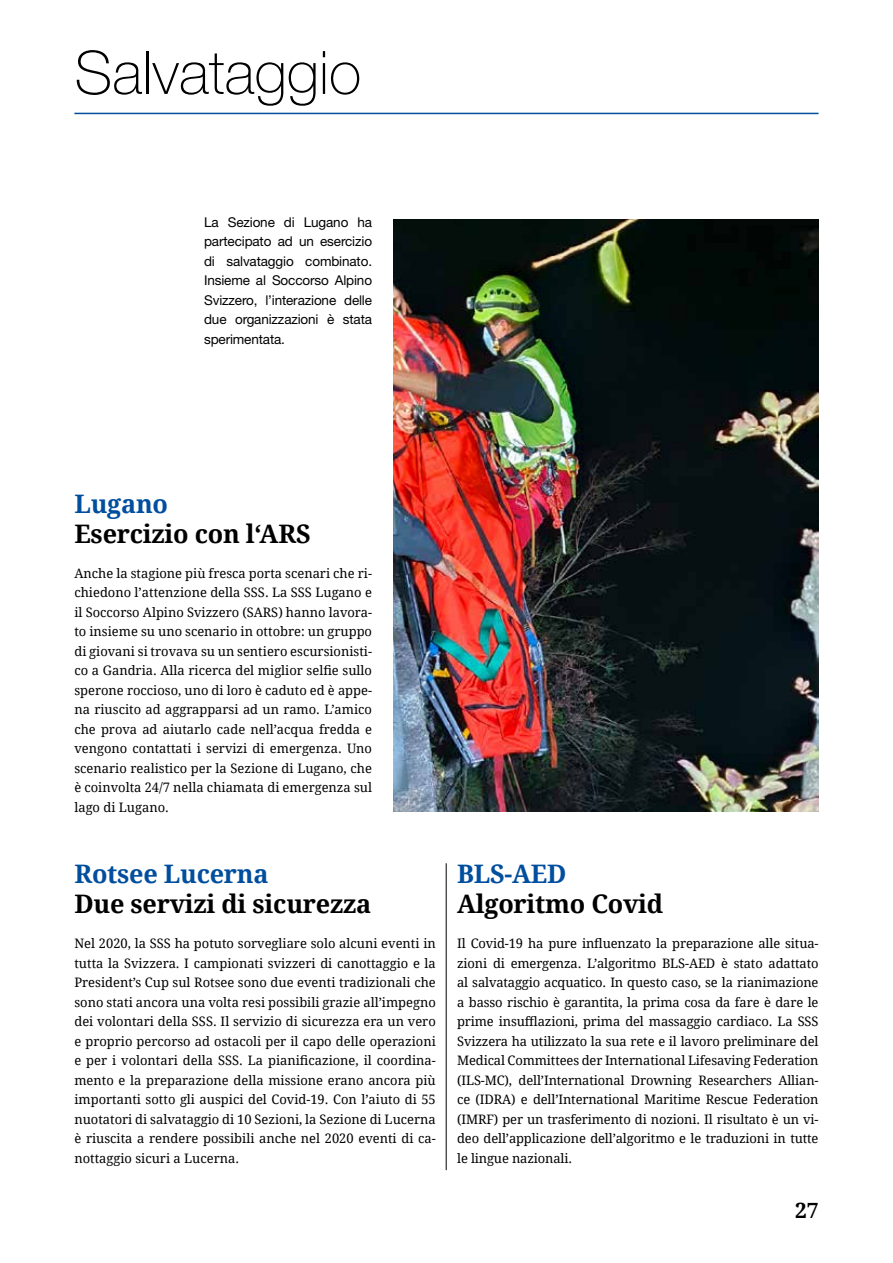
<style>
.page{position:relative;width:893px;height:1263px;background:#fff}
.page>*{position:absolute;margin:0;border:0;box-sizing:border-box;transform-origin:0 0}
.t1{font:100 60px "Helvetica Neue LT";color:#000}
.t2{font:700 25.5px "Droid Serif";letter-spacing:-.01em;color:#000}
.t3{font:700 25.5px "Droid Serif";letter-spacing:-.01em;color:#004e9e}
.t4{font:700 21px "Droid Serif";color:#000}
.t5{font:13.5px/19.5px "Helvetica Neue LT";letter-spacing:-.01em;color:#000;text-align:justify}
.t6{font:13.05px/19.5px "Droid Serif";color:#000;text-align:justify}
</style>
<div class="page">
<hr style="left:74px;top:113px;width:745px;height:1px;background:#004e9e">
<img style="left:393px;top:220px;width:426px;height:592px">
<hr style="left:446px;top:863px;width:1px;height:307px;background:#000">
<h1 class="t1" style="left:74px;top:38px;width:288px">Salvataggio</h1>
<p class="t5" style="left:204px;top:212px;width:169px">La Sezione di Lugano ha partecipato ad un esercizio di salvataggio combinato.<br>Insieme al Soccorso Alpino Svizzero, l’interazione delle due organizzazioni è stata sperimentata.</p>
<h2 class="t3" style="left:74px;top:486px;width:95px">Lugano</h2>
<h2 class="t2" style="left:74px;top:516px;width:238px">Esercizio con l‘ARS</h2>
<p class="t6" style="left:74px;top:563px;width:299px">Anche la stagione più fresca porta scenari che ri&shy;chiedono l’attenzione della SSS. La SSS Lugano e il Soccorso Alpino Svizzero (SARS) hanno lavora&shy;to insieme su uno scenario in ottobre: un gruppo di giovani si trovava su un sentiero escursionisti&shy;co a Gandria. Alla ricerca del miglior selfie sullo sperone roccioso, uno di loro è caduto ed è appe&shy;na riuscito ad aggrapparsi ad un ramo. L’amico che prova ad aiutarlo cade nell’acqua fredda e vengono contattati i servizi di emergenza. Uno scenario realistico per la Sezione di Lugano, che è coinvolta 24/7 nella chiamata di emergenza sul lago di Lugano.</p>
<h2 class="t3" style="left:74px;top:856px;width:196px">Rotsee Lucerna</h2>
<h2 class="t2" style="left:74px;top:886px;width:298px">Due servizi di sicurezza</h2>
<p class="t6" style="left:74px;top:934px;width:363px">Nel 2020, la SSS ha potuto sorvegliare solo alcuni eventi in tutta la Svizzera. I campionati svizzeri di canottaggio e la President’s Cup sul Rotsee sono due eventi tradizionali che sono stati ancora una volta resi possibili grazie all’impegno dei volontari della SSS. Il servizio di sicurezza era un vero e proprio percorso ad ostacoli per il capo delle operazioni e per i volontari della SSS. La pianificazione, il coordina&shy;mento e la preparazione della missione erano ancora più importanti sotto gli auspici del Covid-19. Con l’aiuto di 55 nuotatori di salvataggio di 10 Sezioni, la Sezione di Lucerna è riuscita a rendere possibili anche nel 2020 eventi di ca&shy;nottaggio sicuri a Lucerna.</p>
<h2 class="t3" style="left:457px;top:856px;width:111px">BLS-AED</h2>
<h2 class="t2" style="left:457px;top:886px;width:208px">Algoritmo Covid</h2>
<p class="t6" style="left:457px;top:934px;width:363px">Il Covid-19 ha pure influenzato la preparazione alle situa&shy;zioni di emergenza. L’algoritmo BLS-AED è stato adattato al salvataggio acquatico. In questo caso, se la rianimazione a basso rischio è garantita, la prima cosa da fare è dare le prime insufflazioni, prima del massaggio cardiaco. La SSS Svizzera ha utilizzato la sua rete e il lavoro preliminare del Medical Committees der International Lifesaving Federation (ILS-MC), dell’International Drowning Researchers Allian&shy;ce (IDRA) e dell’International Maritime Rescue Federation (IMRF) per un trasferimento di nozioni. Il risultato è un vi&shy;deo dell’applicazione dell’algoritmo e le traduzioni in tutte le lingue nazionali.</p>
<h3 class="t4" style="left:795px;top:1195px;width:25px">27</h3>
</div>
